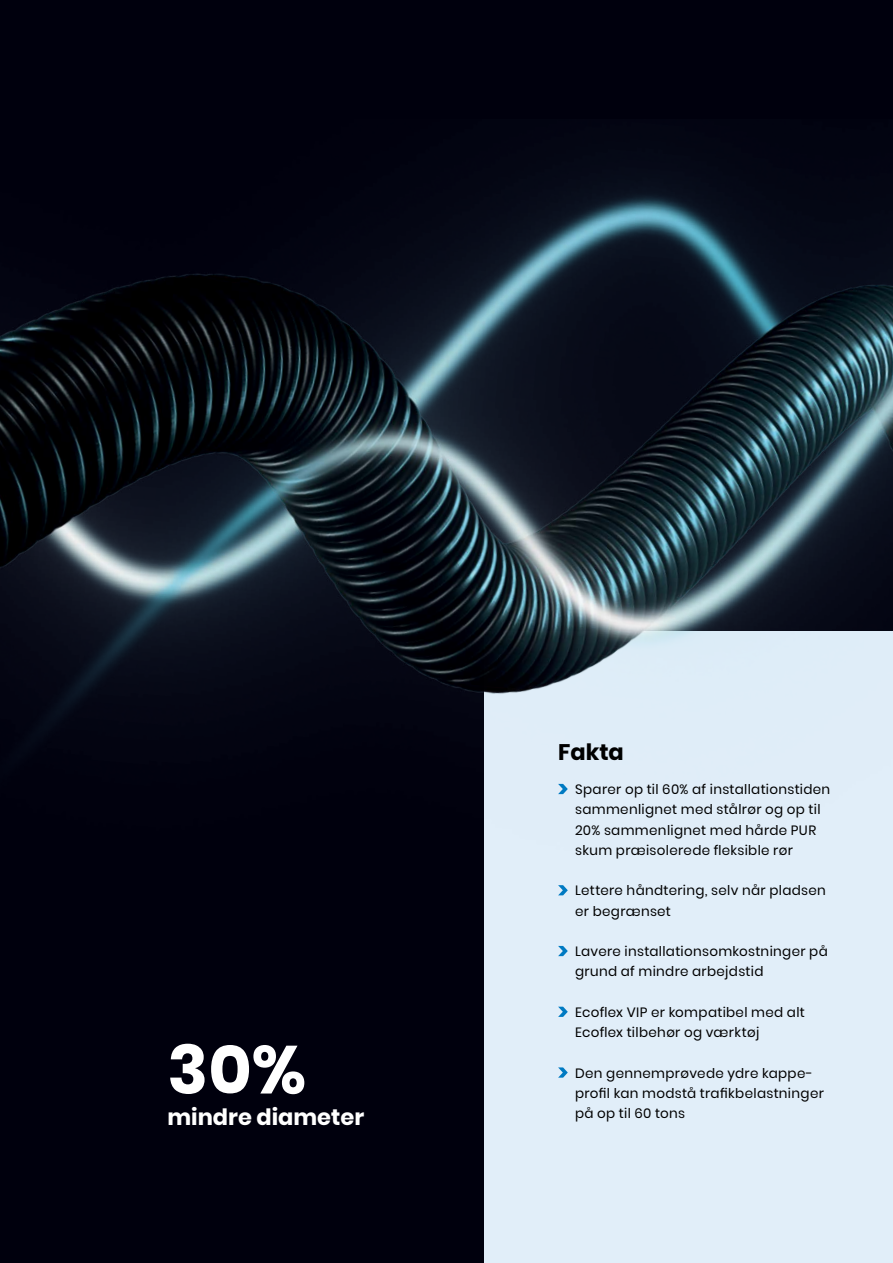
<style>
.page{position:relative;width:893px;height:1263px;background:#00000d}
.page>*{position:absolute;margin:0;border:0;box-sizing:border-box;transform-origin:0 0}
.t1{font:700 67.5px "Poppins";color:#fff}
.t2{font:700 22.5px "Poppins";color:#fff}
.t3{font:700 22.5px "Poppins";color:#000}
.t4{font:13.5px/20.2px "Poppins";letter-spacing:.025em;color:#000}
</style>
<div class="page">
<div style="left:484px;top:631px;width:409px;height:632px;background:#e1eef9"></div>
<img style="left:0;top:166px;width:893px;height:730px">
<svg style="left:558px;top:784px;width:10px;height:10px"></svg>
<svg style="left:558px;top:885px;width:10px;height:10px"></svg>
<svg style="left:558px;top:946px;width:10px;height:10px"></svg>
<svg style="left:558px;top:1007px;width:10px;height:10px"></svg>
<svg style="left:558px;top:1067px;width:10px;height:11px"></svg>
<h1 class="t1" style="left:167px;top:1031px;width:140px">30%</h1>
<h2 class="t2" style="left:167px;top:1104px;width:198px">mindre diameter</h2>
<h2 class="t3" style="left:558px;top:739px;width:67px">Fakta</h2>
<p class="t4" style="left:575px;top:779px;width:257px">Sparer op til 60% af installationstiden sammenlignet med stålrør og op til 20% sammenlignet med hårde PUR skum præisolerede fleksible rør</p>
<p class="t4" style="left:575px;top:880px;width:252px">Lettere håndtering, selv når pladsen er begrænset</p>
<p class="t4" style="left:575px;top:941px;width:254px">Lavere installationsomkostninger på grund af mindre arbejdstid</p>
<p class="t4" style="left:575px;top:1002px;width:231px">Ecoflex VIP er kompatibel med alt<br>Ecoflex tilbehør og værktøj</p>
<p class="t4" style="left:575px;top:1063px;width:250px">Den gennemprøvede ydre kappe&shy;profil kan modstå trafikbelastninger på op til 60 tons</p>
</div>
